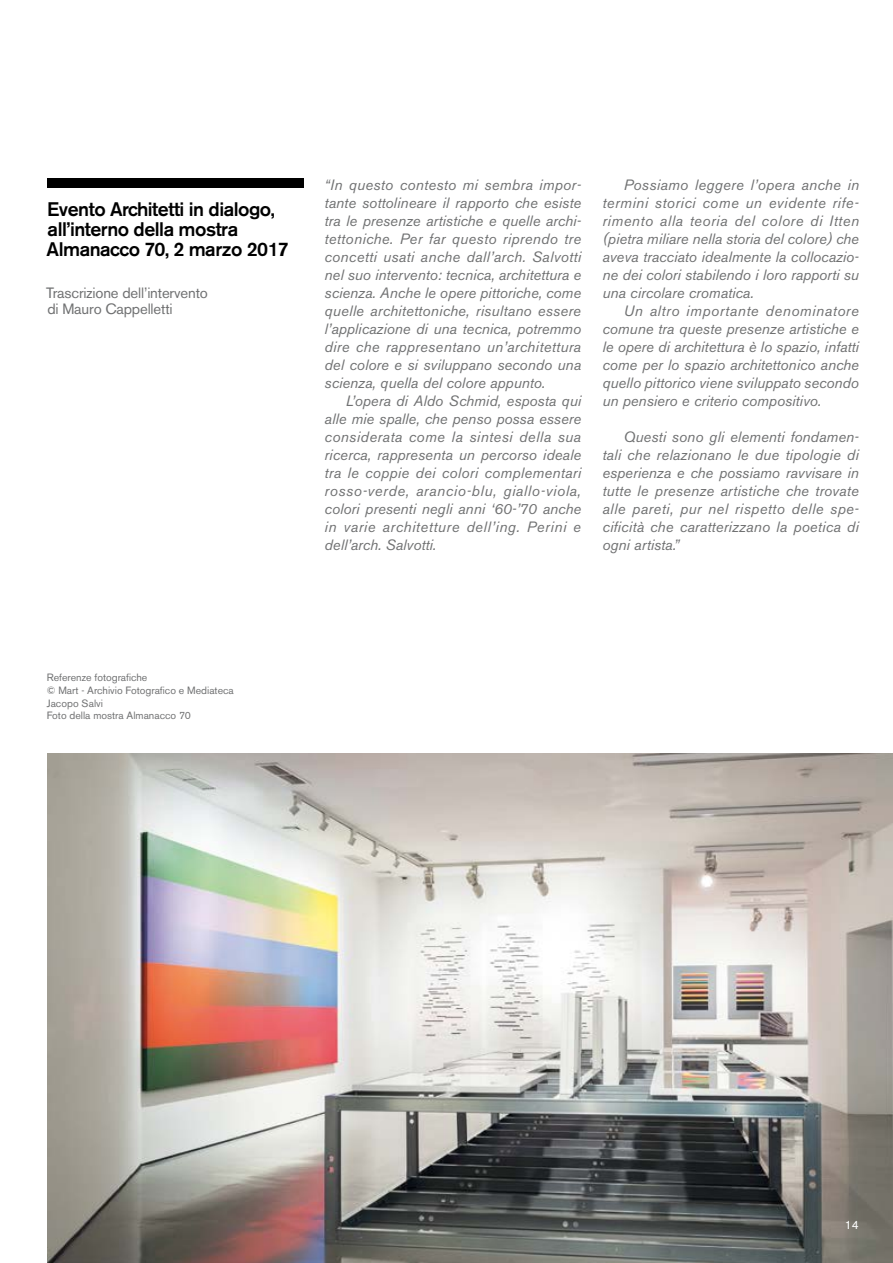
<style>
.page{position:relative;width:893px;height:1263px;background:#fff}
.page>*{position:absolute;margin:0;border:0;box-sizing:border-box;transform-origin:0 0}
.t1{font:500 19.5px/20.1px "Akzidenz Grotesk BE";letter-spacing:-.025em;color:#000}
.t2{font:italic 14.85px/18px "Akzidenz Grotesk BE";color:#707172;text-align:justify}
.t3{font:14.85px/16.5px "Akzidenz Grotesk BE";letter-spacing:-.01em;color:#707172}
.t4{font:12px "Akzidenz Grotesk BE";color:#fff}
.t5{font:10.5px/12.6px "Akzidenz Grotesk BE";color:#707172}
</style>
<div class="page">
<img style="left:48px;top:753px;width:845px;height:510px">
<div style="left:47px;top:179px;width:256px;height:9px;background:#000"></div>
<h1 class="t1" style="left:47px;top:199px;width:244px">Evento Architetti in dialogo, all’interno della mostra<br>Almanacco 70, 2 marzo 2017</h1>
<p class="t3" style="left:46px;top:285px;width:163px">Trascrizione dell’intervento di Mauro Cappelletti</p>
<p class="t2" style="left:325px;top:176px;width:258px">“In questo contesto mi sembra impor&shy;tante sottolineare il rapporto che esiste tra le presenze artistiche e quelle archi&shy;tettoniche. Per far questo riprendo tre concetti usati anche dall’arch. Salvotti nel suo intervento: tecnica, architettura e scienza. Anche le opere pittoriche, come quelle architettoniche, risultano essere l’applicazione di una tecnica, potremmo dire che rappresentano un’architettura del colore e si sviluppano secondo una scienza, quella del colore appunto.</p>
<p class="t2" style="left:325px;top:392px;width:258px;text-indent:21px">L’opera di Aldo Schmid, esposta qui alle mie spalle, che penso possa essere considerata come la sintesi della sua ricerca, rappresenta un percorso ideale tra le coppie dei colori complementari rosso-verde, arancio-blu, giallo-viola, colori presenti negli anni ‘60-’70 anche in varie architetture dell’ing. Perini e dell’arch. Salvotti.</p>
<p class="t2" style="left:602px;top:176px;width:258px;text-indent:21px">Possiamo leggere l’opera anche in termini storici come un evidente rife&shy;rimento alla teoria del colore di Itten (pietra miliare nella storia del colore) che aveva tracciato idealmente la collocazio&shy;ne dei colori stabilendo i loro rapporti su una circolare cromatica.</p>
<p class="t2" style="left:602px;top:302px;width:258px;text-indent:21px">Un altro importante denominatore comune tra queste presenze artistiche e le opere di architettura è lo spazio, infatti come per lo spazio architettonico anche quello pittorico viene sviluppato secondo un pensiero e criterio compositivo.</p>
<p class="t2" style="left:602px;top:428px;width:258px;text-indent:21px">Questi sono gli elementi fondamen&shy;tali che relazionano le due tipologie di esperienza e che possiamo ravvisare in tutte le presenze artistiche che trovate alle pareti, pur nel rispetto delle spe&shy;cificità che caratterizzano la poetica di ogni artista.”</p>
<p class="t5" style="left:47px;top:671px;width:189px">Referenze fotografiche<br>© Mart - Archivio Fotografico e Mediateca<br>Jacopo Salvi<br>Foto della mostra Almanacco 70</p>
<p class="t4" style="left:845px;top:1217px;width:15px">14</p>
</div>
